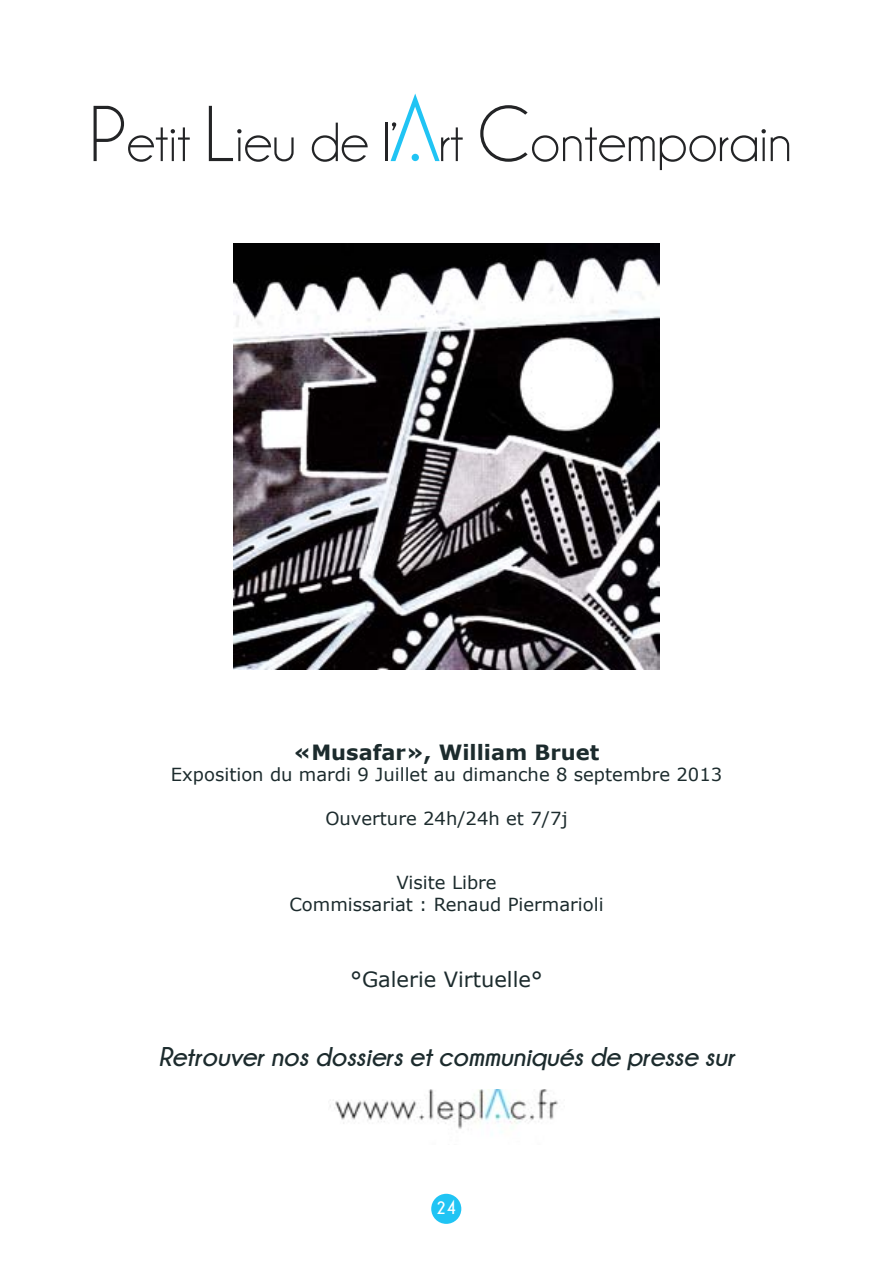
<style>
.page{position:relative;width:893px;height:1263px;background:#fff}
.page>*{position:absolute;margin:0;border:0;box-sizing:border-box;transform-origin:0 0}
.t1{font:italic 700 27px "Champagne&Limousines";color:#1c2b2d}
.t2{font:700 21px "Verdana";color:#1c2b2d}
.t3{font:21px "Verdana";color:#1c2b2d}
.t4{font:18px/21.6px "Verdana";color:#1c2b2d;text-align:center}
.t5{font:700 18px "Champagne&Limousines";color:#fff}
</style>
<div class="page">
<div style="left:431px;top:1194px;width:30px;height:30px;background:#20c4f4;border-radius:50%"></div>
<img style="left:330px;top:1089px;width:228px;height:40px">
<svg style="left:94px;top:106px;width:96px;height:56px"></svg>
<svg style="left:209px;top:106px;width:85px;height:56px"></svg>
<svg style="left:312px;top:123px;width:56px;height:39px"></svg>
<hr style="left:385px;top:123px;width:3px;height:38px;background:#232426">
<svg style="left:480px;top:105px;width:309px;height:65px"></svg>
<svg style="left:391px;top:94px;width:72px;height:67px"></svg>
<div style="left:412px;top:154px;width:7px;height:7px;background:#20c4f4;border-radius:50%"></div>
<img style="left:233px;top:244px;width:426px;height:426px">
<p class="t2" style="left:294px;top:737px;width:307px">«Musafar», William Bruet</p>
<p class="t4" style="left:171px;top:764px;width:553px">Exposition du mardi 9 Juillet au dimanche 8 septembre 2013</p>
<p class="t4" style="left:325px;top:807px;width:244px">Ouverture 24h/24h et 7/7j</p>
<p class="t4" style="left:289px;top:872px;width:316px">Visite Libre<br>Commissariat : Renaud Piermarioli</p>
<p class="t3" style="left:351px;top:964px;width:193px">°Galerie Virtuelle°</p>
<h1 class="t1" style="left:158px;top:1042px;width:578px">Retrouver nos dossiers et communiqués de presse sur</h1>
<p class="t5" style="left:436px;top:1197px;width:22px">24</p>
</div>
